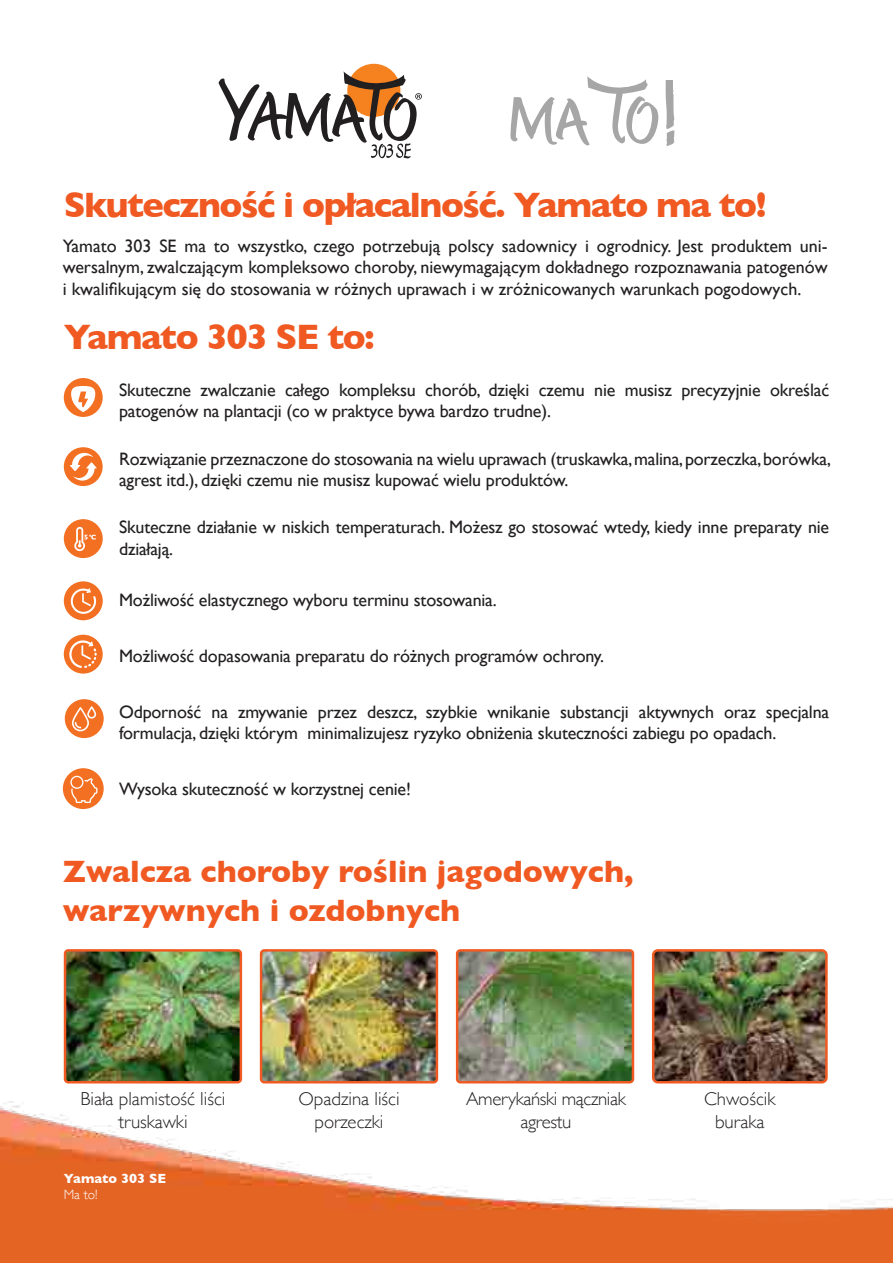
<style>
.page{position:relative;width:893px;height:1263px;background:#fff}
.page>*{position:absolute;margin:0;border:0;box-sizing:border-box;transform-origin:0 0}
.t1{font:700 36px "Gill Sans";letter-spacing:-.04em;color:#f05a22}
.t2{font:700 31.5px/39px "Gill Sans";color:#f05a22}
.t3{font:300 18.75px/22.5px "Gill Sans";color:#221f20;text-align:center}
.t4{font:300 18.75px/22.5px "Gill Sans";letter-spacing:-.02em;color:#221f20;text-align:center}
.t5{font:18px/21.6px "Gill Sans";letter-spacing:-.01em;color:#221f20}
.t6{font:700 13.5px "Gill Sans";color:#fff}
.t7{font:300 13.5px "Gill Sans";color:#fff}
</style>
<div class="page">
<div style="left:347px;top:64px;width:53px;height:53px;background:#f5821f;border-radius:50%"></div>
<svg style="left:219px;top:71px;width:203px;height:88px"></svg>
<svg style="left:510px;top:76px;width:148px;height:69px"></svg>
<svg style="left:666px;top:80px;width:8px;height:66px"></svg>
<div style="left:64px;top:447px;width:39px;height:39px;background:#f36f21;border-radius:50%"></div>
<svg style="left:70px;top:453px;width:27px;height:28px"></svg>
<div style="left:64px;top:519px;width:39px;height:39px;background:#f36f21;border-radius:50%"></div>
<svg style="left:74px;top:527px;width:22px;height:24px"></svg>
<div style="left:64px;top:378px;width:39px;height:39px;background:#f36f21;border-radius:50%"></div>
<svg style="left:71px;top:386px;width:24px;height:26px"></svg>
<div style="left:64px;top:635px;width:39px;height:39px;background:#f36f21;border-radius:50%"></div>
<svg style="left:69px;top:640px;width:28px;height:28px"></svg>
<div style="left:64px;top:581px;width:39px;height:39px;background:#f36f21;border-radius:50%"></div>
<svg style="left:70px;top:588px;width:26px;height:26px"></svg>
<div style="left:65px;top:699px;width:39px;height:39px;background:#f36f21;border-radius:50%"></div>
<svg style="left:72px;top:706px;width:24px;height:25px"></svg>
<div style="left:63px;top:768px;width:41px;height:41px;background:#f36f21;border-radius:50%"></div>
<svg style="left:70px;top:776px;width:27px;height:27px"></svg>
<img style="left:0;top:949px;width:893px;height:314px">
<h1 class="t1" style="left:64px;top:176px;width:704px">Skuteczność i opłacalność. Yamato ma to!</h1>
<p class="t5" style="left:63px;top:235px;width:766px;text-align:justify">Yamato 303 SE ma to wszystko, czego potrzebują polscy sadownicy i ogrodnicy. Jest produktem uni&shy;wersalnym, zwalczającym kompleksowo choroby, niewymagającym dokładnego rozpoznawania patogenów i kwalifikującym się do stosowania w różnych uprawach i w zróżnicowanych warunkach pogodowych.</p>
<h1 class="t1" style="left:64px;top:308px;width:312px">Yamato 303 SE to:</h1>
<p class="t5" style="left:119px;top:379px;width:712px">Skuteczne zwalczanie całego kompleksu chorób, dzięki czemu nie musisz precyzyjnie określać patogenów na plantacji (co w praktyce bywa bardzo trudne).</p>
<p class="t5" style="left:119px;top:447px;width:713px">Rozwiązanie przeznaczone do stosowania na wielu uprawach (truskawka, malina, porzeczka, borówka, agrest itd.), dzięki czemu nie musisz kupować wielu produktów.</p>
<p class="t5" style="left:119px;top:516px;width:712px">Skuteczne działanie w niskich temperaturach. Możesz go stosować wtedy, kiedy inne preparaty nie działają.</p>
<p class="t5" style="left:119px;top:589px;width:379px">Możliwość elastycznego wyboru terminu stosowania.</p>
<p class="t5" style="left:119px;top:645px;width:486px">Możliwość dopasowania preparatu do różnych programów ochrony.</p>
<p class="t5" style="left:119px;top:700px;width:712px">Odporność na zmywanie przez deszcz, szybkie wnikanie substancji aktywnych oraz specjalna formulacja, dzięki którym minimalizujesz ryzyko obniżenia skuteczności zabiegu po opadach.</p>
<p class="t5" style="left:119px;top:778px;width:293px">Wysoka skuteczność w korzystnej cenie!</p>
<h2 class="t2" style="left:63px;top:851px;width:572px">Zwalcza choroby roślin jagodowych, warzywnych i ozdobnych</h2>
<p class="t3" style="left:81px;top:1087px;width:146px">Biała plamistość liści truskawki</p>
<p class="t3" style="left:298px;top:1087px;width:103px">Opadzina liści porzeczki</p>
<p class="t4" style="left:466px;top:1087px;width:161px">Amerykański mączniak agrestu</p>
<p class="t3" style="left:704px;top:1087px;width:73px">Chwościk buraka</p>
<p class="t6" style="left:64px;top:1167px;width:104px">Yamato 303 SE</p>
<p class="t7" style="left:64px;top:1184px;width:35px">Ma to!</p>
</div>
